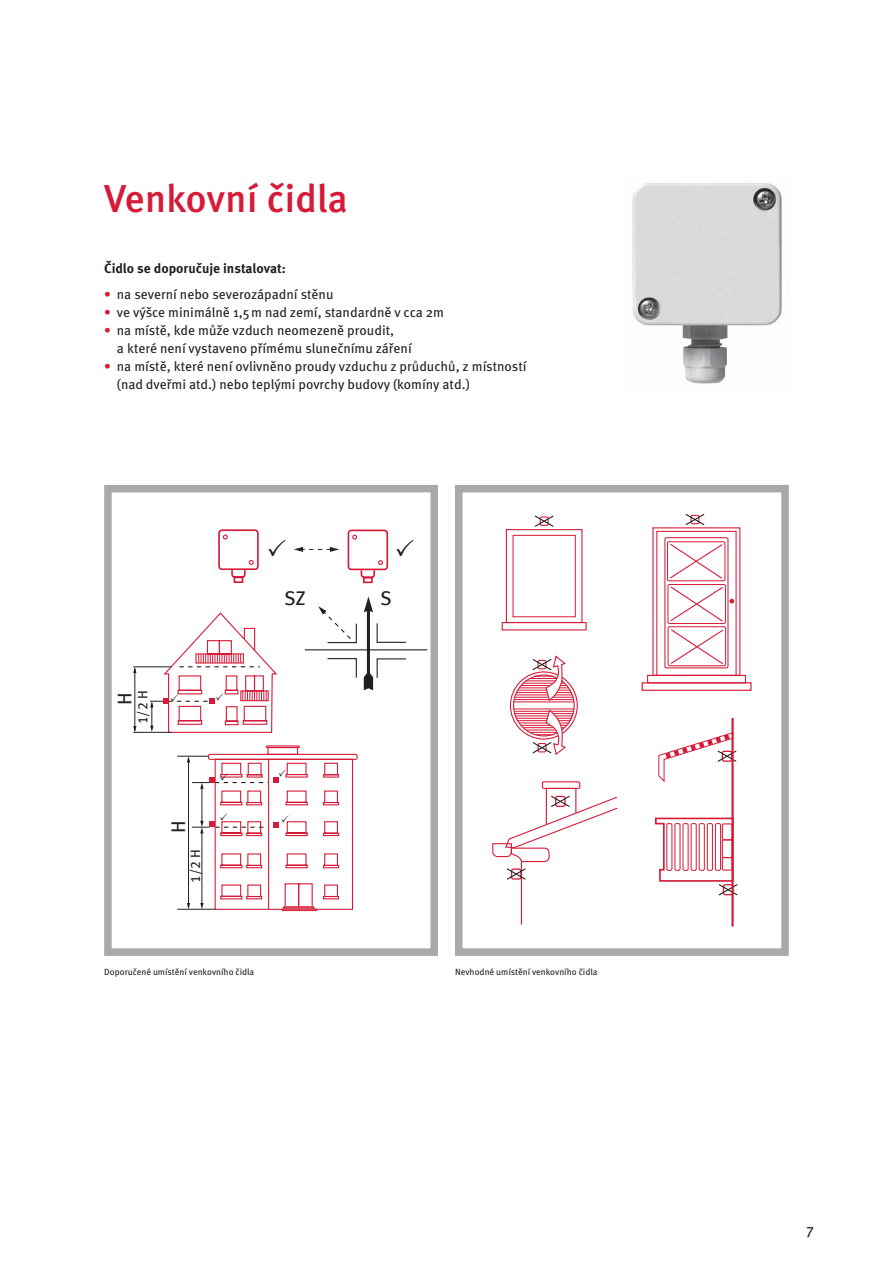
<style>
.page{position:relative;width:893px;height:1263px;background:#fff}
.page>*{position:absolute;margin:0;border:0;box-sizing:border-box;transform-origin:0 0}
.t1{font:500 39px "Meta Pro";letter-spacing:-.01em;color:#d61b38}
.t2{font:19.8px "Meta Offc Pro";color:#231f20}
.t3{font:15px "Meta Offc Pro";color:#231f20}
.t4{font:13.65px "Meta Offc Pro";color:#231f20}
.t5{font:13.5px/18px "Meta Pro";color:#231f20}
.t6{font:700 13.5px "Meta Pro";color:#231f20}
.t7{font:9px "Meta Pro";color:#231f20}
.s1{font-family:"Helvetica Neue LT Pro";color:#d61b38}
</style>
<div class="page">
<hr style="left:177px;top:756px;width:31px;height:1px;background:#231f20">
<hr style="left:305px;top:649px;width:122px;height:1px;background:#231f20">
<div style="left:218px;top:529px;width:41px;height:41px;border:2px solid #d61b38;border-radius:3px"></div>
<svg style="left:223px;top:534px;width:5px;height:5px"></svg>
<svg style="left:230px;top:560px;width:24px;height:23px"></svg>
<div style="left:348px;top:530px;width:40px;height:40px;border:2px solid #d61b38;border-radius:3px"></div>
<svg style="left:352px;top:535px;width:5px;height:5px"></svg>
<svg style="left:360px;top:560px;width:23px;height:24px"></svg>
<svg style="left:294px;top:547px;width:45px;height:5px"></svg>
<svg style="left:327px;top:658px;width:30px;height:20px"></svg>
<svg style="left:364px;top:596px;width:43px;height:94px"></svg>
<svg style="left:318px;top:606px;width:39px;height:38px"></svg>
<hr style="left:133px;top:666px;width:38px;height:1px;background:#231f20">
<hr style="left:133px;top:732px;width:38px;height:1px;background:#231f20">
<hr style="left:135px;top:668px;width:1px;height:63px;background:#231f20">
<svg style="left:133px;top:667px;width:3px;height:6px"></svg>
<svg style="left:133px;top:726px;width:3px;height:6px"></svg>
<hr style="left:177px;top:909px;width:38px;height:1px;background:#231f20">
<div style="left:282px;top:909px;width:35px;height:2px;border:1px solid #d61b38"></div>
<div style="left:104px;top:485px;width:334px;height:471px;border:8px solid #a7a9ac"></div>
<hr style="left:521px;top:861px;width:1px;height:64px;background:#d61b38">
<svg style="left:501px;top:515px;width:86px;height:116px"></svg>
<hr style="left:525px;top:680px;width:38px;height:1px;background:#d61b38">
<hr style="left:523px;top:683px;width:42px;height:1px;background:#d61b38">
<hr style="left:521px;top:685px;width:46px;height:1px;background:#d61b38">
<hr style="left:519px;top:687px;width:50px;height:1px;background:#d61b38">
<hr style="left:518px;top:690px;width:52px;height:1px;background:#d61b38">
<hr style="left:517px;top:692px;width:54px;height:1px;background:#d61b38">
<hr style="left:515px;top:694px;width:58px;height:1px;background:#d61b38">
<hr style="left:514px;top:697px;width:60px;height:1px;background:#d61b38">
<hr style="left:514px;top:699px;width:60px;height:1px;background:#d61b38">
<hr style="left:514px;top:701px;width:60px;height:1px;background:#d61b38">
<hr style="left:514px;top:708px;width:60px;height:1px;background:#d61b38">
<hr style="left:514px;top:711px;width:60px;height:1px;background:#d61b38">
<hr style="left:514px;top:713px;width:60px;height:1px;background:#d61b38">
<hr style="left:515px;top:715px;width:58px;height:1px;background:#d61b38">
<hr style="left:516px;top:718px;width:56px;height:1px;background:#d61b38">
<hr style="left:517px;top:720px;width:54px;height:1px;background:#d61b38">
<hr style="left:519px;top:723px;width:50px;height:1px;background:#d61b38">
<hr style="left:521px;top:725px;width:46px;height:1px;background:#d61b38">
<hr style="left:523px;top:727px;width:42px;height:1px;background:#d61b38">
<hr style="left:526px;top:730px;width:36px;height:1px;background:#d61b38">
<div style="left:642px;top:682px;width:109px;height:9px;border:1px solid #d61b38"></div>
<div style="left:542px;top:781px;width:38px;height:8px;border:1px solid #d61b38;border-radius:2px"></div>
<hr style="left:731px;top:718px;width:3px;height:208px;background:#d61b38">
<svg style="left:492px;top:787px;width:126px;height:94px"></svg>
<svg style="left:658px;top:730px;width:79px;height:52px"></svg>
<svg style="left:654px;top:817px;width:84px;height:79px"></svg>
<div style="left:666px;top:823px;width:6px;height:48px;border:1px solid #d61b38;border-radius:2px"></div>
<div style="left:675px;top:823px;width:5px;height:48px;border:1px solid #d61b38;border-radius:2px"></div>
<div style="left:683px;top:823px;width:5px;height:48px;border:1px solid #d61b38;border-radius:2px"></div>
<div style="left:691px;top:823px;width:5px;height:48px;border:1px solid #d61b38;border-radius:2px"></div>
<div style="left:699px;top:823px;width:6px;height:48px;border:1px solid #d61b38;border-radius:2px"></div>
<div style="left:707px;top:823px;width:6px;height:48px;border:1px solid #d61b38;border-radius:2px"></div>
<div style="left:715px;top:823px;width:6px;height:48px;border:1px solid #d61b38;border-radius:2px"></div>
<div style="left:722px;top:823px;width:11px;height:17px;border:1px solid #d61b38;border-radius:2px"></div>
<div style="left:722px;top:839px;width:11px;height:19px;border:1px solid #d61b38;border-radius:2px"></div>
<div style="left:722px;top:857px;width:11px;height:14px;border:1px solid #d61b38;border-radius:2px"></div>
<svg style="left:530px;top:655px;width:37px;height:100px"></svg>
<svg style="left:656px;top:514px;width:81px;height:162px"></svg>
<div style="left:455px;top:485px;width:334px;height:471px;border:8px solid #a7a9ac"></div>
<img style="left:632px;top:183px;width:150px;height:201px">
<svg style="left:150px;top:612px;width:128px;height:121px"></svg>
<svg style="left:187px;top:745px;width:171px;height:165px"></svg>
<h1 class="t1" style="left:104px;top:185px;width:245px">Venkovní čidla</h1>
<p class="t6" style="left:104px;top:263px;width:183px">Čidlo se doporučuje instalovat:</p>
<p class="t5" style="left:104px;top:287px;width:231px"><span class="s1">•</span> na severní nebo severozápadní stěnu</p>
<p class="t5" style="left:104px;top:305px;width:341px"><span class="s1">•</span> ve výšce minimálně 1,5 m nad zemí, standardně v cca 2m</p>
<p class="t5" style="left:117px;top:323px;width:296px;text-indent:-13px"><span class="s1">•</span> na místě, kde může vzduch neomezeně proudit,<br>a které není vystaveno přímému slunečnímu záření</p>
<p class="t5" style="left:117px;top:359px;width:411px;text-indent:-13px"><span class="s1">•</span> na místě, které není ovlivněno proudy vzduchu z průduchů, z místností (nad dveřmi atd.) nebo teplými povrchy budovy (komíny atd.)</p>
<h2 class="t2" style="left:109px;top:705px;width:14px;rotate:-90deg">H</h2>
<p class="t4" style="left:132px;top:724px;width:35px;rotate:-90deg">1/2 H</p>
<h2 class="t2" style="left:163px;top:833px;width:14px;rotate:-90deg">H</h2>
<p class="t4" style="left:185px;top:883px;width:35px;rotate:-90deg">1/2 H</p>
<h2 class="t2" style="left:284px;top:583px;width:23px">SZ</h2>
<h2 class="t2" style="left:380px;top:582px;width:13px">S</h2>
<p class="t7" style="left:104px;top:968px;width:152px">Doporučené umístění venkovního čidla</p>
<p class="t7" style="left:455px;top:968px;width:144px">Nevhodné umístění venkovního čidla</p>
<p class="t3" style="left:806px;top:1220px;width:10px">7</p>
</div>
